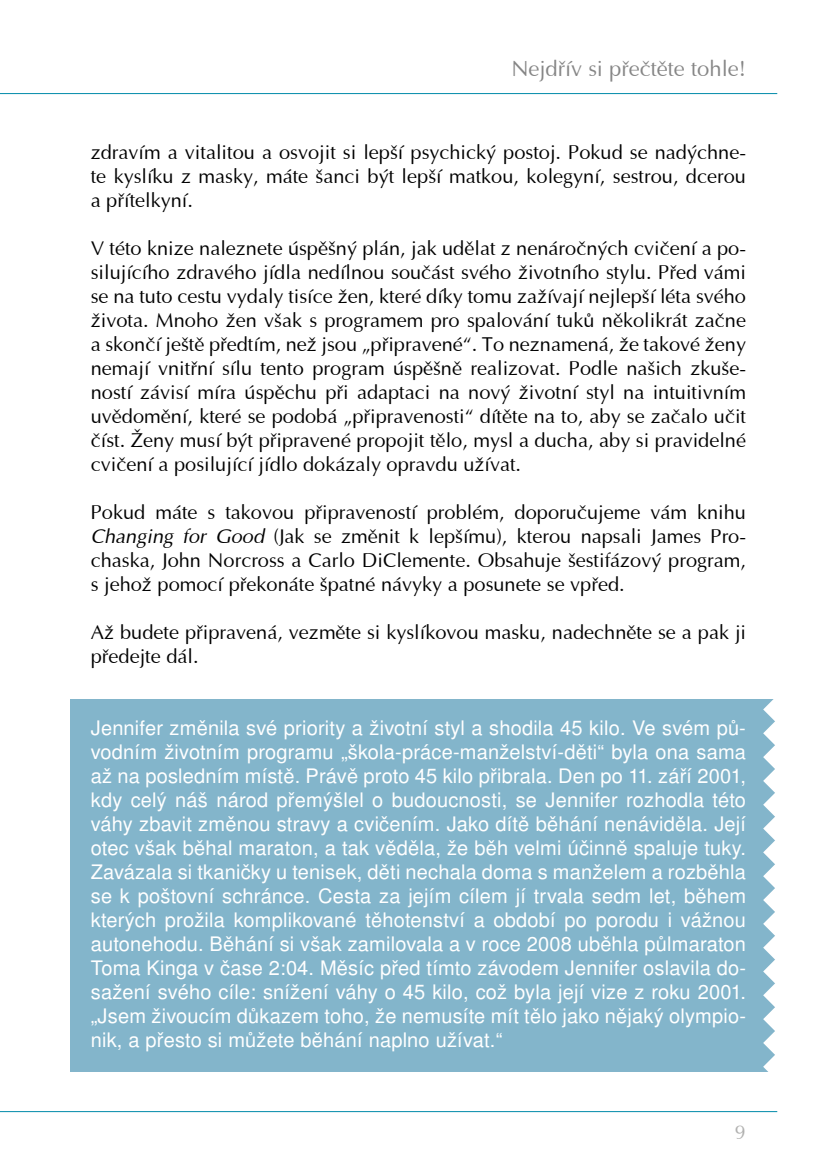
<style>
.page{position:relative;width:817px;height:1174px;background:#fff}
.page>*{position:absolute;margin:0;border:0;box-sizing:border-box;transform-origin:0 0}
.t1{font:22px "Ottawa";color:#868686}
.t2{font:20px/24px "Ottawa";color:#000;text-align:justify}
.t3{font:20px/24px "Nimbus Sans LOT";letter-spacing:.01em;color:#fff;text-align:justify}
.t4{font:20px "Ottawa";color:#b1b1b0}
.s1{font-style:italic}
</style>
<div class="page">
<div style="left:70px;top:698px;width:709px;height:373px;background:#83b5cb"></div>
<hr style="left:0;top:93px;width:777px;height:1px;background:#008ba9">
<hr style="left:0;top:1111px;width:777px;height:1px;background:#008ba9">
<svg style="left:763px;top:698px;width:16px;height:374px"></svg>
<p class="t1" style="left:511px;top:55px;width:236px">Nejdřív si přečtěte tohle!</p>
<p class="t2" style="left:91px;top:140px;width:656px">zdravím a vitalitou a osvojit si lepší psychický postoj. Pokud se nadýchne&shy;te kyslíku z masky, máte šanci být lepší matkou, kolegyní, sestrou, dcerou a přítelkyní.</p>
<p class="t2" style="left:91px;top:236px;width:656px">V této knize naleznete úspěšný plán, jak udělat z nenáročných cvičení a po&shy;silujícího zdravého jídla nedílnou součást svého životního stylu. Před vámi se na tuto cestu vydaly tisíce žen, které díky tomu zažívají nejlepší léta svého života. Mnoho žen však s programem pro spalování tuků několikrát začne a skončí ještě předtím, než jsou „připravené“. To neznamená, že takové ženy nemají vnitřní sílu tento program úspěšně realizovat. Podle našich zkuše&shy;ností závisí míra úspěchu při adaptaci na nový životní styl na intuitivním uvědomění, které se podobá „připravenosti“ dítěte na to, aby se začalo učit číst. Ženy musí být připravené propojit tělo, mysl a ducha, aby si pravidelné cvičení a posilující jídlo dokázaly opravdu užívat.</p>
<p class="t2" style="left:91px;top:500px;width:656px">Pokud máte s takovou připraveností problém, doporučujeme vám knihu <span class="s1">Changing for Good</span> (Jak se změnit k lepšímu), kterou napsali James Pro&shy;chaska, John Norcross a Carlo DiClemente. Obsahuje šestifázový program, s jehož pomocí překonáte špatné návyky a posunete se vpřed.</p>
<p class="t2" style="left:91px;top:620px;width:656px">Až budete připravená, vezměte si kyslíkovou masku, nadechněte se a pak ji předejte dál.</p>
<p class="t3" style="left:91px;top:716px;width:656px">Jennifer změnila své priority a životní styl a shodila 45 kilo. Ve svém pů&shy;vodním životním programu „škola-práce-manželství-děti“ byla ona sama až na posledním místě. Právě proto 45 kilo přibrala. Den po 11. září 2001, kdy celý náš národ přemýšlel o budoucnosti, se Jennifer rozhodla této váhy zbavit změnou stravy a cvičením. Jako dítě běhání nenáviděla. Její otec však běhal maraton, a tak věděla, že běh velmi účinně spaluje tuky.<br>Zavázala si tkaničky u tenisek, děti nechala doma s manželem a rozběhla se k poštovní schránce. Cesta za jejím cílem jí trvala sedm let, během kterých prožila komplikované těhotenství a období po porodu i vážnou autonehodu. Běhání si však zamilovala a v roce 2008 uběhla půlmaraton Toma Kinga v čase 2:04. Měsíc před tímto závodem Jennifer oslavila do&shy;sažení svého cíle: snížení váhy o 45 kilo, což byla její vize z roku 2001. „Jsem živoucím důkazem toho, že nemusíte mít tělo jako nějaký olympio&shy;nik, a přesto si můžete běhání naplno užívat.“</p>
<p class="t4" style="left:734px;top:1120px;width:13px">9</p>
</div>
